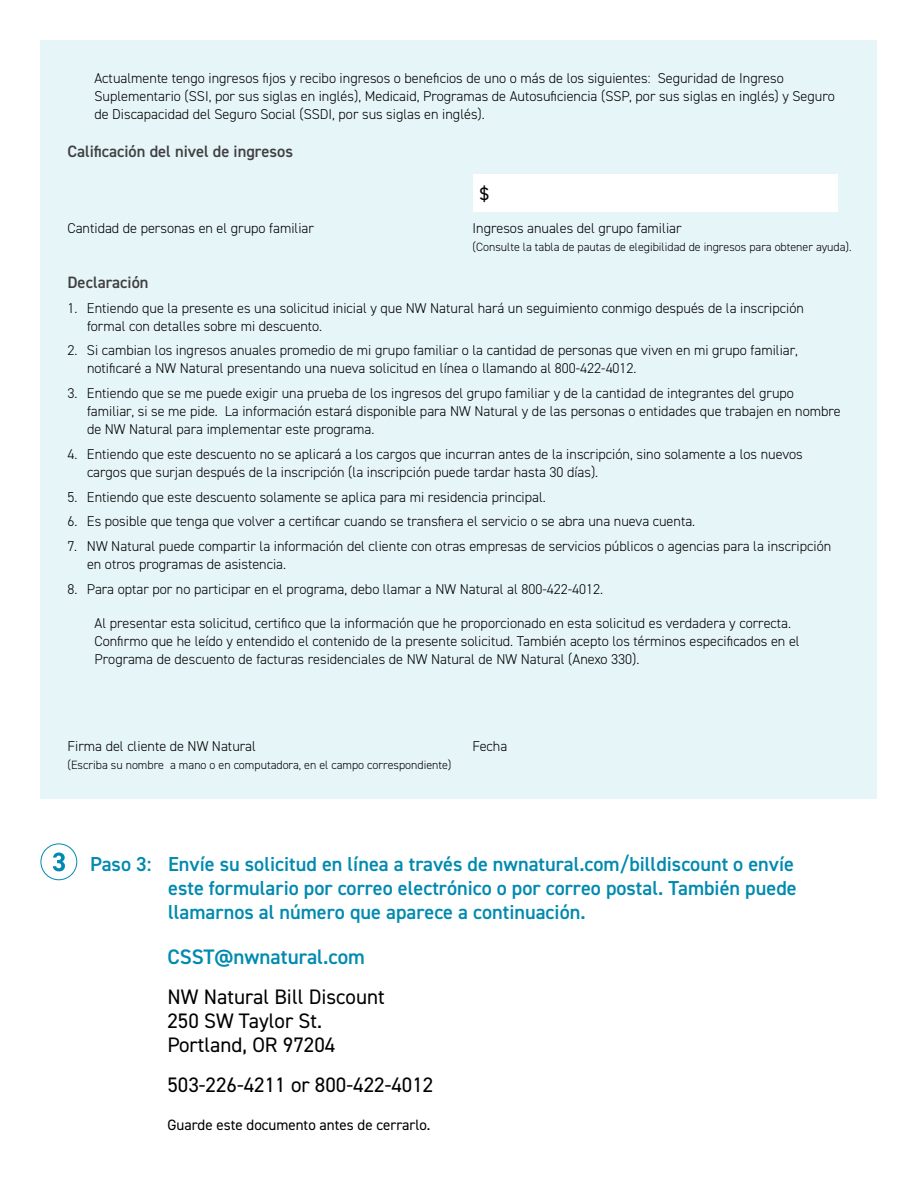
<style>
.page{position:relative;width:918px;height:1188px;background:#fff}
.page>*{position:absolute;margin:0;border:0;box-sizing:border-box;transform-origin:0 0}
.t1{font:21px "DIN2014";color:#000}
.t2{font:600 21px "DIN2014";color:#008ab0}
.t3{font:600 20.25px/24px "DIN2014";color:#008ab0}
.t4{font:18px "DIN2014";color:#000}
.t5{font:600 16.5px "DIN2014";color:#414042}
.t6{font:15px "DIN2014";color:#000}
.t7{font:300 14.25px/18px "DIN2014";color:#000}
.t8{font:300 12px "DIN2014";color:#000}
</style>
<div class="page">
<div style="left:40px;top:40px;width:838px;height:759px;background:#e6f5f8"></div>
<div style="left:473px;top:174px;width:365px;height:38px;background:#fff"></div>
<div style="left:40px;top:843px;width:37px;height:37px;border:1px solid #008ab0;border-radius:50%"></div>
<svg style="left:53px;top:852px;width:12px;height:19px"></svg>
<p class="t7" style="left:94px;top:69px;width:742px">Actualmente tengo ingresos fijos y recibo ingresos o beneficios de uno o más de los siguientes: Seguridad de Ingreso<br>Suplementario (SSI, por sus siglas en inglés), Medicaid, Programas de Autosuficiencia (SSP, por sus siglas en inglés) y Seguro de Discapacidad del Seguro Social (SSDI, por sus siglas en inglés).</p>
<p class="t5" style="left:68px;top:141px;width:227px">Calificación del nivel de ingresos</p>
<p class="t4" style="left:480px;top:183px;width:10px">$</p>
<p class="t7" style="left:68px;top:219px;width:248px">Cantidad de personas en el grupo familiar</p>
<p class="t7" style="left:472px;top:219px;width:211px">Ingresos anuales del grupo familiar</p>
<p class="t8" style="left:472px;top:240px;width:381px">(Consulte la tabla de pautas de elegibilidad de ingresos para obtener ayuda).</p>
<p class="t5" style="left:68px;top:271px;width:83px">Declaración</p>
<p class="t7" style="left:87px;top:299px;width:718px;text-indent:-20px">1. Entiendo que la presente es una solicitud inicial y que NW Natural hará un seguimiento conmigo después de la inscripción formal con detalles sobre mi descuento.</p>
<p class="t7" style="left:87px;top:342px;width:712px;text-indent:-20px">2. Si cambian los ingresos anuales promedio de mi grupo familiar o la cantidad de personas que viven en mi grupo familiar, notificaré a NW Natural presentando una nueva solicitud en línea o llamando al 800-422-4012.</p>
<p class="t7" style="left:87px;top:384px;width:755px;text-indent:-20px">3. Entiendo que se me puede exigir una prueba de los ingresos del grupo familiar y de la cantidad de integrantes del grupo familiar, si se me pide. La información estará disponible para NW Natural y de las personas o entidades que trabajen en nombre de NW Natural para implementar este programa.</p>
<p class="t7" style="left:87px;top:445px;width:717px;text-indent:-20px">4. Entiendo que este descuento no se aplicará a los cargos que incurran antes de la inscripción, sino solamente a los nuevos cargos que surjan después de la inscripción (la inscripción puede tardar hasta 30 días).</p>
<p class="t7" style="left:68px;top:488px;width:480px">5. Entiendo que este descuento solamente se aplica para mi residencia principal.</p>
<p class="t7" style="left:68px;top:513px;width:629px">6. Es posible que tenga que volver a certificar cuando se transfiera el servicio o se abra una nueva cuenta.</p>
<p class="t7" style="left:87px;top:537px;width:746px;text-indent:-20px">7. NW Natural puede compartir la información del cliente con otras empresas de servicios públicos o agencias para la inscripción en otros programas de asistencia.</p>
<p class="t7" style="left:68px;top:580px;width:537px">8. Para optar por no participar en el programa, debo llamar a NW Natural al 800-422-4012.</p>
<p class="t7" style="left:94px;top:614px;width:707px">Al presentar esta solicitud, certifico que la información que he proporcionado en esta solicitud es verdadera y correcta.<br>Confirmo que he leído y entendido el contenido de la presente solicitud. También acepto los términos especificados en el<br>Programa de descuento de facturas residenciales de NW Natural de NW Natural (Anexo 330).</p>
<p class="t7" style="left:68px;top:737px;width:190px">Firma del cliente de NW Natural</p>
<p class="t7" style="left:472px;top:737px;width:36px">Fecha</p>
<p class="t8" style="left:68px;top:758px;width:386px">(Escriba su nombre a mano o en computadora, en el campo correspondiente)</p>
<p class="t3" style="left:168px;top:852px;width:630px;text-indent:-78px">Paso 3: Envíe su solicitud en línea a través de nwnatural.com/billdiscount o envíe este formulario por correo electrónico o por correo postal. También puede llamarnos al número que aparece a continuación.</p>
<p class="t2" style="left:167px;top:943px;width:199px">CSST@nwnatural.com</p>
<p class="t1" style="left:167px;top:984px;width:219px">NW Natural Bill Discount</p>
<p class="t1" style="left:167px;top:1008px;width:156px">250 SW Taylor St.</p>
<p class="t1" style="left:167px;top:1032px;width:170px">Portland, OR 97204</p>
<p class="t1" style="left:167px;top:1072px;width:267px">503-226-4211 or 800-422-4012</p>
<p class="t6" style="left:167px;top:1116px;width:265px">Guarde este documento antes de cerrarlo.</p>
</div>
